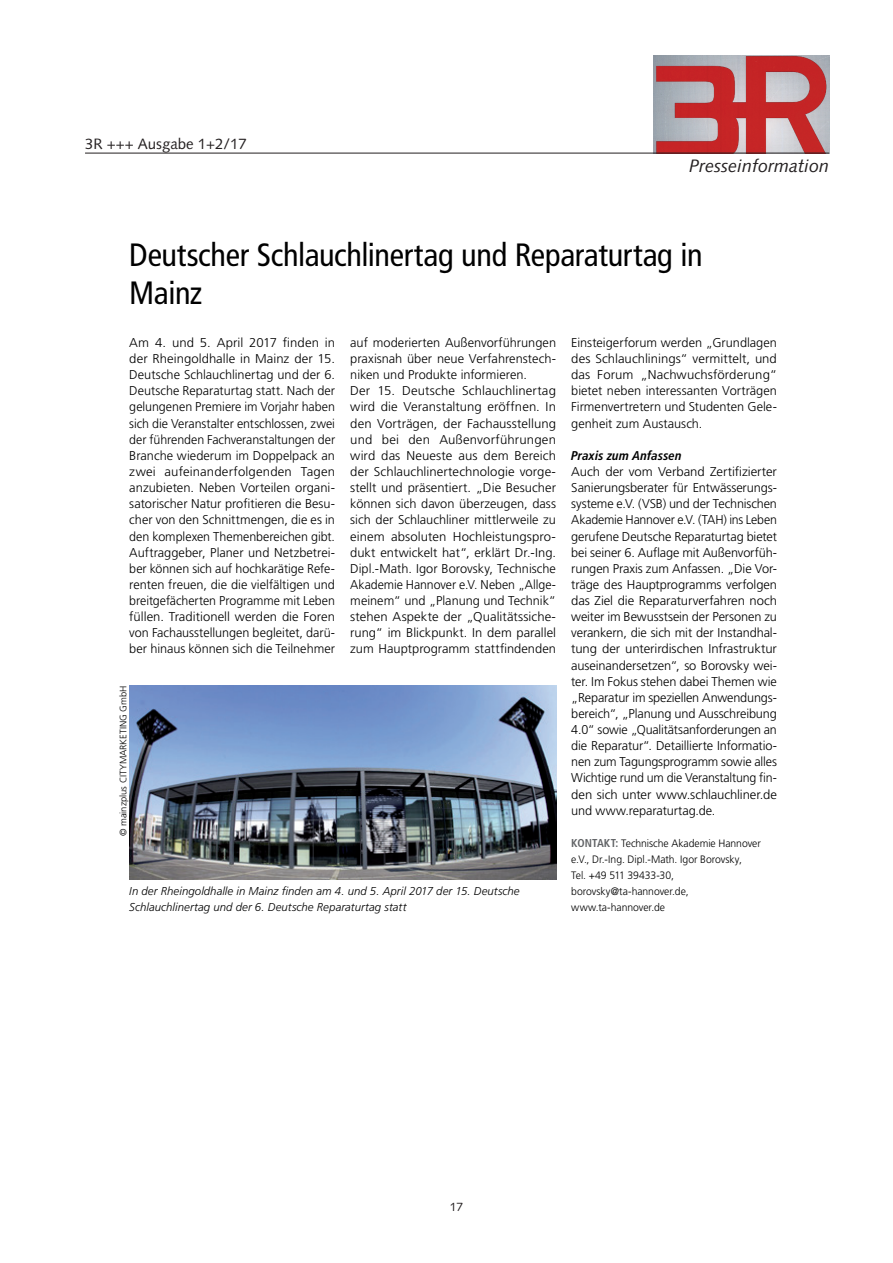
<style>
.page{position:relative;width:893px;height:1263px;background:#fff}
.page>*{position:absolute;margin:0;border:0;box-sizing:border-box;transform-origin:0 0}
.t1{font:condensed 32.25px/37.7px "Frutiger LT Pro";letter-spacing:-.01em;color:#000}
.t2{font:italic 18px "Syntax LT Std";color:#231f20}
.t3{font:15px "Syntax LT Std";color:#231f20}
.t4{font:300 12.75px/16.2px "Frutiger LT Pro";color:#000;text-align:justify}
.t5{font:italic 700 condensed 12.75px "Frutiger LT Pro";letter-spacing:.01em;color:#000}
.t6{font:12px "Syntax LT Std";color:#231f20}
.t7{font:italic 300 11.4px/16.2px "Frutiger LT Pro";letter-spacing:.005em;color:#000}
.t8{font:300 10.8px/16.2px "Frutiger LT Pro";letter-spacing:-.005em;color:#000}
.t9{font:300 9.45px "Frutiger LT Pro";color:#000}
.s1{font-weight:700;font-stretch:condensed;font-size:11.4px;color:#606265}
</style>
<div class="page">
<img style="left:654px;top:55px;width:175px;height:98px">
<hr style="left:85px;top:153px;width:744px;height:1px;background:#231f20">
<img style="left:129px;top:686px;width:427px;height:193px">
<p class="t3" style="left:85px;top:135px;width:163px">3R +++ Ausgabe 1+2/17</p>
<h2 class="t2" style="left:689px;top:155px;width:142px">Presseinformation</h2>
<h1 class="t1" style="left:129px;top:237px;width:575px">Deutscher Schlauchlinertag und Reparaturtag in<br>Mainz</h1>
<p class="t4" style="left:129px;top:335px;width:207px">Am 4. und 5. April 2017 finden in der Rheingoldhalle in Mainz der 15.<br>Deutsche Schlauchlinertag und der 6.<br>Deutsche Reparaturtag statt. Nach der gelungenen Premiere im Vorjahr haben sich die Veranstalter entschlossen, zwei der führenden Fachveranstaltungen der Branche wiederum im Doppelpack an zwei aufeinanderfolgenden Tagen anzubieten. Neben Vorteilen organi&shy;satorischer Natur profitieren die Besu&shy;cher von den Schnittmengen, die es in den komplexen Themenbereichen gibt.<br>Auftraggeber, Planer und Netzbetrei&shy;ber können sich auf hochkarätige Refe&shy;renten freuen, die die vielfältigen und breitgefächerten Programme mit Leben füllen. Traditionell werden die Foren von Fachausstellungen begleitet, darü&shy;ber hinaus können sich die Teilnehmer</p>
<p class="t4" style="left:350px;top:335px;width:207px;text-align:left">auf moderierten Außenvorführungen praxisnah über neue Verfahrenstech&shy;niken und Produkte informieren.<br>Der 15. Deutsche Schlauchlinertag wird die Veranstaltung eröffnen. In den Vorträgen, der Fachausstellung und bei den Außenvorführungen wird das Neueste aus dem Bereich der Schlauchlinertechnologie vorge&shy;stellt und präsentiert. „Die Besucher können sich davon überzeugen, dass sich der Schlauchliner mittlerweile zu einem absoluten Hochleistungspro&shy;dukt entwickelt hat“, erklärt Dr.-Ing.<br>Dipl.-Math. Igor Borovsky, Technische Akademie Hannover e.V. Neben „Allge&shy;meinem“ und „Planung und Technik“ stehen Aspekte der „Qualitätssiche&shy;rung“ im Blickpunkt. In dem parallel zum Hauptprogramm stattfindenden</p>
<p class="t4" style="left:571px;top:335px;width:207px">Einsteigerforum werden „Grundlagen des Schlauchlinings“ vermittelt, und das Forum „Nachwuchsförderung“ bietet neben interessanten Vorträgen Firmenvertretern und Studenten Gele&shy;genheit zum Austausch.</p>
<p class="t5" style="left:571px;top:448px;width:112px">Praxis zum Anfassen</p>
<p class="t4" style="left:571px;top:464px;width:207px">Auch der vom Verband Zertifizierter Sanierungsberater für Entwässerungs&shy;systeme e.V. (VSB) und der Technischen Akademie Hannover e.V. (TAH) ins Leben gerufene Deutsche Reparaturtag bietet bei seiner 6. Auflage mit Außenvorfüh&shy;rungen Praxis zum Anfassen. „Die Vor&shy;träge des Hauptprogramms verfolgen das Ziel die Reparaturverfahren noch weiter im Bewusstsein der Personen zu verankern, die sich mit der Instandhal&shy;tung der unterirdischen Infrastruktur auseinandersetzen“, so Borovsky wei&shy;ter. Im Fokus stehen dabei Themen wie „Reparatur im speziellen Anwendungs&shy;bereich“, „Planung und Ausschreibung 4.0“ sowie „Qualitätsanforderungen an die Reparatur“. Detaillierte Informatio&shy;nen zum Tagungsprogramm sowie alles Wichtige rund um die Veranstaltung fin&shy;den sich unter www.schlauchliner.de und www.reparaturtag.de.</p>
<p class="t8" style="left:571px;top:835px;width:191px"><span class="s1">KONTAKT:</span> Technische Akademie Hannover e.V., Dr.-Ing. Dipl.-Math. Igor Borovsky,<br>Tel. +49 511 39433-30, borovsky@ta-hannover.de, www.ta-hannover.de</p>
<p class="t9" style="left:118px;top:836px;width:152px;rotate:-90deg">© mainzplus CITYMARKETING GmbH</p>
<p class="t7" style="left:129px;top:883px;width:392px">In der Rheingoldhalle in Mainz finden am 4. und 5. April 2017 der 15. Deutsche<br>Schlauchlinertag und der 6. Deutsche Reparaturtag statt</p>
<p class="t6" style="left:450px;top:1200px;width:15px">17</p>
</div>
